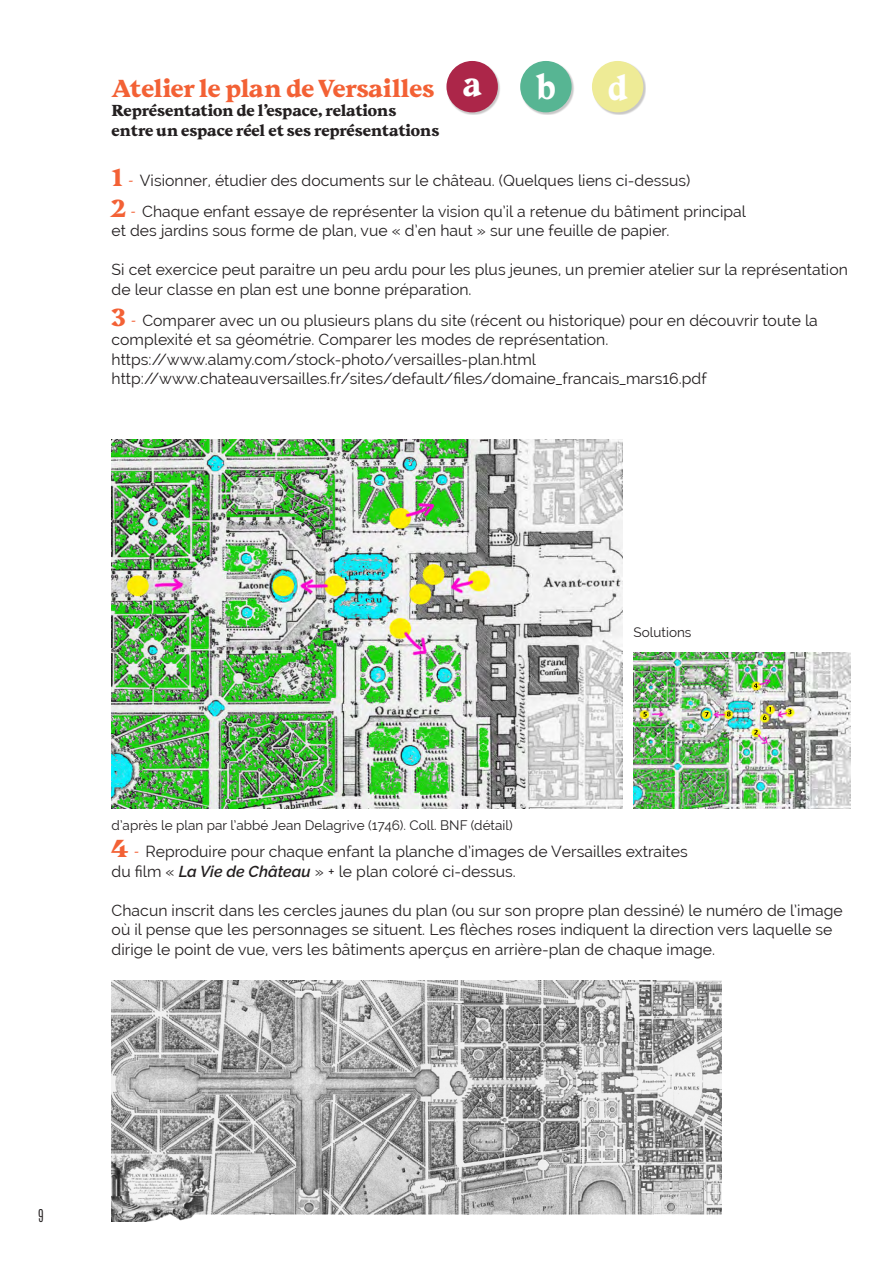
<style>
.page{position:relative;width:893px;height:1263px;background:#fff}
.page>*{position:absolute;margin:0;border:0;box-sizing:border-box;transform-origin:0 0}
.t1{font:36px "Beirut Poster";color:#fff;scale:.9 1}
.t2{font:25.5px "Beirut Poster";color:#f36135}
.t3{font:16.5px/19.8px "Beirut Poster";color:#231f20}
.t4{font:15.75px/19.5px "Raleway";color:#231f20}
.t5{font:300 14.7px "Antonio";color:#231f20}
.t6{font:13.5px "Raleway";color:#231f20}
.s1{font-size:36px;color:#fff}
.s2{font-family:"Beirut Poster";font-size:25.5px;color:#f36135}
.s3{font-family:"Beirut Poster";font-size:15px;color:#f36135}
.s4{font-weight:600;font-style:italic}
</style>
<div class="page">
<div style="left:446px;top:61px;width:54px;height:54px;background:#231f20;opacity:.25"></div>
<div style="left:446px;top:61px;width:52px;height:51px;background:#ac2649;border-radius:50%"></div>
<div style="left:592px;top:61px;width:54px;height:54px;background:#231f20;opacity:.25"></div>
<div style="left:592px;top:61px;width:51px;height:51px;background:#eeeb96;border-radius:50%"></div>
<div style="left:520px;top:61px;width:54px;height:54px;background:#231f20;opacity:.25"></div>
<div style="left:520px;top:61px;width:52px;height:51px;background:#57b593;border-radius:50%"></div>
<img style="left:112px;top:439px;width:511px;height:370px">
<img style="left:112px;top:980px;width:609px;height:241px">
<img style="left:634px;top:652px;width:216px;height:157px">
<h1 class="t1" style="left:537px;top:63px;width:22px">b</h1>
<h2 class="t2" style="left:112px;top:71px;width:371px">Atelier le plan de Versailles <span class="s1">a</span></h2>
<h1 class="t1" style="left:608px;top:64px;width:23px">d</h1>
<p class="t3" style="left:112px;top:101px;width:329px">Représentation de l’espace, relations entre un espace réel et ses représentations</p>
<p class="t4" style="left:112px;top:165px;width:636px;line-height:30.6px"><span class="s2">1</span> <span class="s3">-</span> Visionner, étudier des documents sur le château. (Quelques liens ci-dessus)<br><span class="s2">2</span> <span class="s3">-</span> Chaque enfant essaye de représenter la vision qu’il a retenue du bâtiment principal</p>
<p class="t4" style="left:112px;top:221px;width:559px">et des jardins sous forme de plan, vue « d’en haut » sur une feuille de papier.</p>
<p class="t4" style="left:112px;top:260px;width:738px">Si cet exercice peut paraitre un peu ardu pour les plus jeunes, un premier atelier sur la représentation de leur classe en plan est une bonne préparation.</p>
<p class="t4" style="left:112px;top:310px;width:708px"><span class="s2">3</span> <span class="s3">-</span> Comparer avec un ou plusieurs plans du site (récent ou historique) pour en découvrir toute la complexité et sa géométrie. Comparer les modes de représentation. https://www.alamy.com/stock-photo/versailles-plan.html http://www.chateauversailles.fr/sites/default/files/domaine_francais_mars16.pdf</p>
<p class="t6" style="left:634px;top:624px;width:59px">Solutions</p>
<p class="t6" style="left:112px;top:817px;width:403px">d’après le plan par l’abbé Jean Delagrive (1746). Coll. BNF (détail)</p>
<p class="t4" style="left:112px;top:842px;width:578px"><span class="s2">4</span> <span class="s3">-</span> Reproduire pour chaque enfant la planche d’images de Versailles extraites du film « <span class="s4">La Vie de Château</span> » + le plan coloré ci-dessus.</p>
<p class="t4" style="left:112px;top:900px;width:733px">Chacun inscrit dans les cercles jaunes du plan (ou sur son propre plan dessiné) le numéro de l’image où il pense que les personnages se situent. Les flèches roses indiquent la direction vers laquelle se dirige le point de vue, vers les bâtiments aperçus en arrière-plan de chaque image.</p>
<p class="t5" style="left:38px;top:1205px;width:7px">9</p>
</div>
